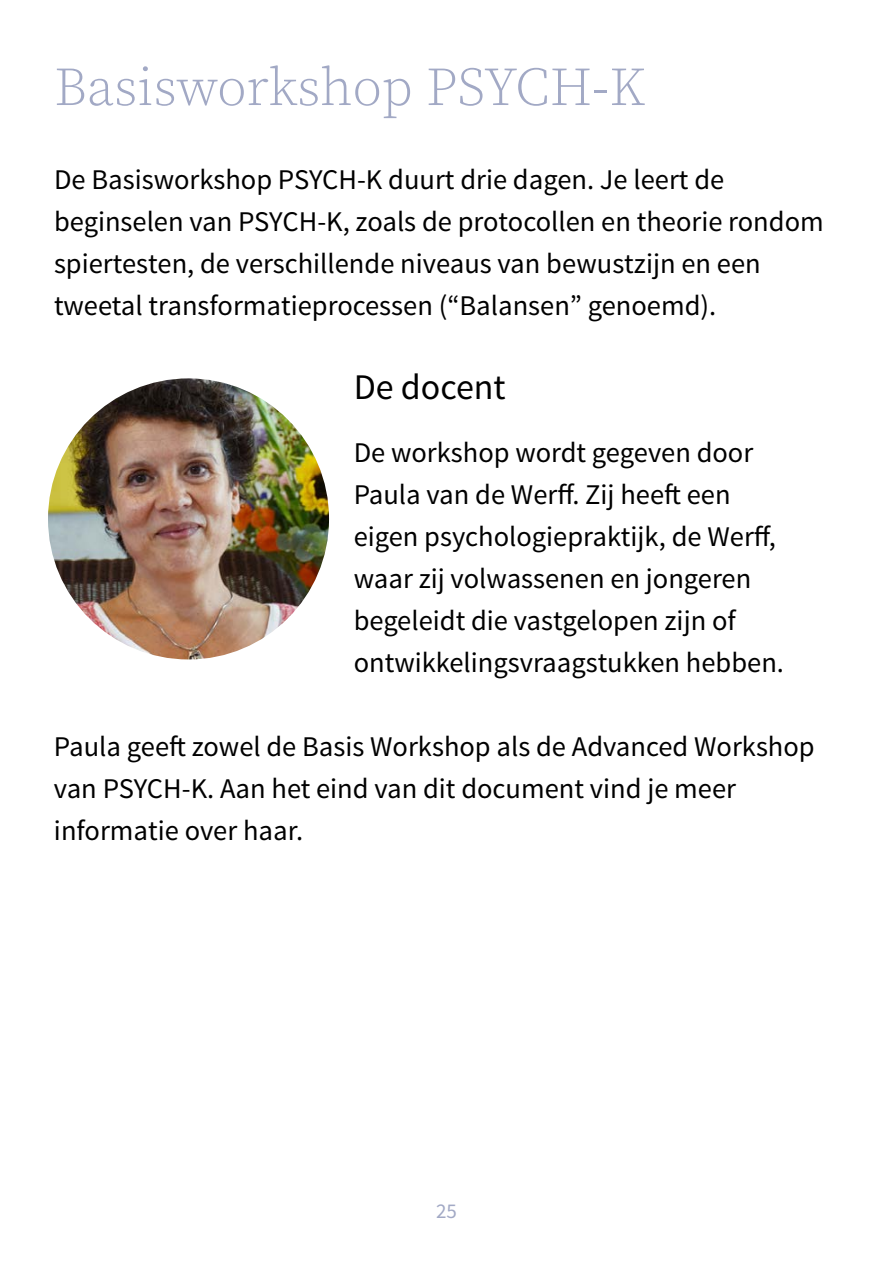
<style>
.page{position:relative;width:893px;height:1263px;background:#fff}
.page>*{position:absolute;margin:0;border:0;box-sizing:border-box;transform-origin:0 0}
.t1{font:300 54px "Source Serif Pro";color:#a2a9c5}
.t2{font:36px "Source Sans Pro";color:#000}
.t3{font:28.5px/42px "Source Sans Pro";color:#000}
.t4{font:21px "Source Sans Pro";color:#a2a9c5}
</style>
<div class="page">
<img style="left:48px;top:378px;width:281px;height:281px;border-radius:141px">
<h1 class="t1" style="left:54px;top:55px;width:592px">Basisworkshop PSYCH-K</h1>
<p class="t3" style="left:54px;top:159px;width:771px">De Basisworkshop PSYCH-K duurt drie dagen. Je leert de beginselen van PSYCH-K, zoals de protocollen en theorie rondom spiertesten, de verschillende niveaus van bewustzijn en een tweetal transformatieprocessen (“Balansen” genoemd).</p>
<p class="t2" style="left:354px;top:365px;width:154px">De docent</p>
<p class="t3" style="left:354px;top:432px;width:432px">De workshop wordt gegeven door Paula van de Werff. Zij heeft een eigen psychologiepraktijk, de Werff, waar zij volwassenen en jongeren begeleidt die vastgelopen zijn of ontwikkelingsvraagstukken hebben.</p>
<p class="t3" style="left:54px;top:726px;width:762px">Paula geeft zowel de Basis Workshop als de Advanced Workshop van PSYCH-K. Aan het eind van dit document vind je meer informatie over haar.</p>
<p class="t4" style="left:436px;top:1198px;width:22px">25</p>
</div>
